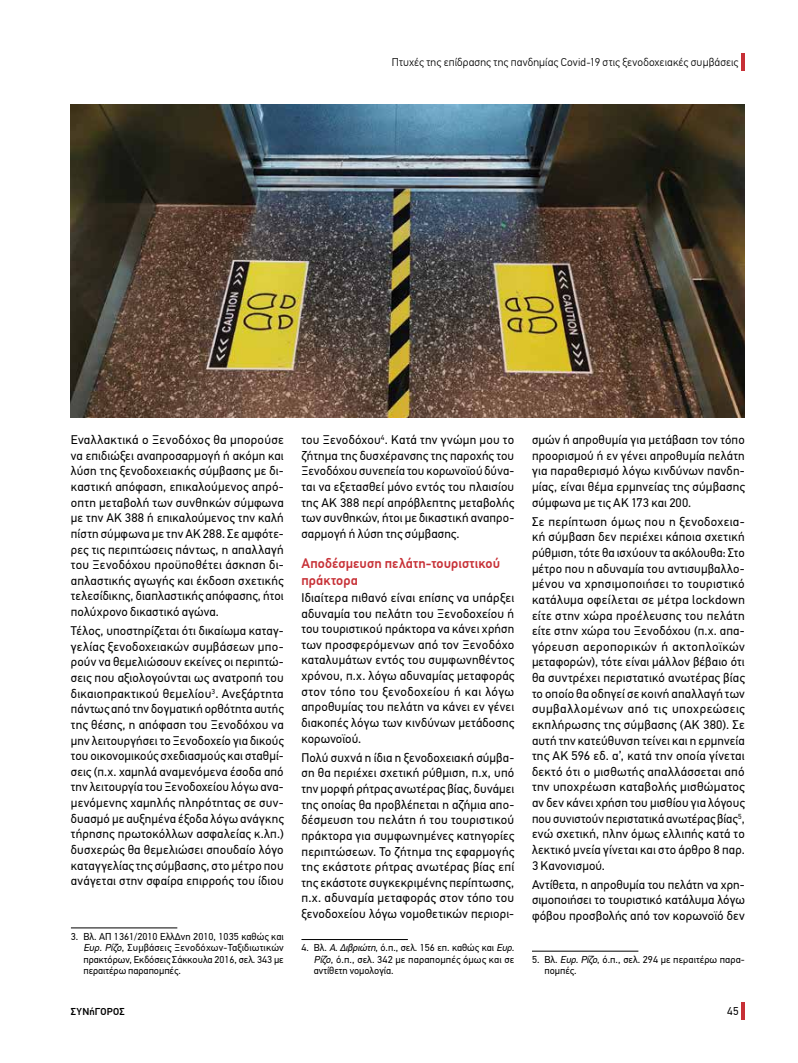
<style>
.page{position:relative;width:798px;height:1063px;background:#fff}
.page>*{position:absolute;margin:0;border:0;box-sizing:border-box;transform-origin:0 0}
.t1{font:500 13.75px/16.2px "PF Din Text Pro";letter-spacing:.005em;color:#c73036}
.t2{font:12.5px/15.6px "PF Din Text Pro";letter-spacing:.01em;color:#000;text-align:justify}
.t3{font:300 11.25px "PF Din Text Pro";letter-spacing:.01em;color:#000}
.t4{font:11.25px "PF Din Text Pro";color:#000}
.t5{font:10px/11.6px "PF Din Text Pro";color:#000}
.t6{font:500 10px "PF Din Text Pro";letter-spacing:.02em;color:#000}
.s1{font-style:italic}
</style>
<div class="page">
<hr style="left:741px;top:1002px;width:3px;height:18px;background:#c73036">
<hr style="left:741px;top:53px;width:3px;height:18px;background:#c73036">
<hr style="left:71px;top:928px;width:106px;height:1px;background:#000">
<hr style="left:301px;top:939px;width:106px;height:1px;background:#000">
<hr style="left:531px;top:951px;width:107px;height:1px;background:#000">
<img style="left:71px;top:104px;width:673px;height:313px">
<p class="t3" style="left:391px;top:56px;width:348px">Πτυχές της επίδρασης της πανδημίας Covid-19 στις ξενοδοχειακές συμβάσεις</p>
<p class="t2" style="left:71px;top:432px;width:214px">Εναλλακτικά ο Ξενοδόχος θα μπορούσε να επιδιώξει αναπροσαρμογή ή ακόμη και λύση της ξενοδοχειακής σύμβασης με δι&shy;καστική απόφαση, επικαλούμενος απρό&shy;οπτη μεταβολή των συνθηκών σύμφωνα με την ΑΚ 388 ή επικαλούμενος την καλή πίστη σύμφωνα με την ΑΚ 288. Σε αμφότε&shy;ρες τις περιπτώσεις πάντως, η απαλλαγή του Ξενοδόχου προϋποθέτει άσκηση δι&shy;απλαστικής αγωγής και έκδοση σχετικής τελεσίδικης, διαπλαστικής απόφασης, ήτοι πολύχρονο δικαστικό αγώνα.</p>
<p class="t2" style="left:71px;top:623px;width:214px">Τέλος, υποστηρίζεται ότι δικαίωμα καταγ&shy;γελίας ξενοδοχειακών συμβάσεων μπο&shy;ρούν να θεμελιώσουν εκείνες οι περιπτώ&shy;σεις που αξιολογούνται ως ανατροπή του δικαιοπρακτικού θεμελίου<sup>3</sup>. Ανεξάρτητα πάντως από την δογματική ορθότητα αυτής της θέσης, η απόφαση του Ξενοδόχου να μην λειτουργήσει το Ξενοδοχείο για δικούς του οικονομικούς σχεδιασμούς και σταθμί&shy;σεις (π.χ. χαμηλά αναμενόμενα έσοδα από την λειτουργία του Ξενοδοχείου λόγω ανα&shy;μενόμενης χαμηλής πληρότητας σε συν&shy;δυασμό με αυξημένα έξοδα λόγω ανάγκης τήρησης πρωτοκόλλων ασφαλείας κ.λπ.) δυσχερώς θα θεμελιώσει σπουδαίο λόγο καταγγελίας της σύμβασης, στο μέτρο που ανάγεται στην σφαίρα επιρροής του ίδιου</p>
<p class="t5" style="left:83px;top:930px;width:202px;text-align:justify;text-indent:-12px">3. Βλ. ΑΠ 1361/2010 ΕλλΔνη 2010, 1035 καθώς και <span class="s1">Ευρ.Ρίζο</span>, Συμβάσεις Ξενοδόχων-Ταξιδιωτικών πρακτόρων, Εκδόσεις Σάκκουλα 2016, σελ. 343 με περαιτέρω παραπομπές.</p>
<p class="t2" style="left:301px;top:432px;width:214px">του Ξενοδόχου<sup>4</sup>. Κατά την γνώμη μου το ζήτημα της δυσχέρανσης της παροχής του Ξενοδόχου συνεπεία του κορωνοϊού δύνα&shy;ται να εξετασθεί μόνο εντός του πλαισίου της ΑΚ 388 περί απρόβλεπτης μεταβολής των συνθηκών, ήτοι με δικαστική αναπρο&shy;σαρμογή ή λύση της σύμβασης.</p>
<p class="t1" style="left:301px;top:556px;width:200px">Αποδέσμευση πελάτη-τουριστικού πράκτορα</p>
<p class="t2" style="left:301px;top:590px;width:214px">Ιδιαίτερα πιθανό είναι επίσης να υπάρξει αδυναμία του πελάτη του Ξενοδοχείου ή του τουριστικού πράκτορα να κάνει χρήση των προσφερόμενων από τον Ξενοδόχο καταλυμάτων εντός του συμφωνηθέντος χρόνου, π.χ. λόγω αδυναμίας μεταφοράς στον τόπο του ξενοδοχείου ή και λόγω απροθυμίας του πελάτη να κάνει εν γένει διακοπές λόγω των κινδύνων μετάδοσης κορωνοϊού.</p>
<p class="t2" style="left:301px;top:750px;width:214px">Πολύ συχνά η ίδια η ξενοδοχειακή σύμβα&shy;ση θα περιέχει σχετική ρύθμιση, π.χ, υπό την μορφή ρήτρας ανωτέρας βίας, δυνάμει της οποίας θα προβλέπεται η αζήμια απο&shy;δέσμευση του πελάτη ή του τουριστικού πράκτορα για συμφωνημένες κατηγορίες περιπτώσεων. Το ζήτημα της εφαρμογής της εκάστοτε ρήτρας ανωτέρας βίας επί της εκάστοτε συγκεκριμένης περίπτωσης, π.χ. αδυναμία μεταφοράς στον τόπο του ξενοδοχείου λόγω νομοθετικών περιορι-</p>
<p class="t5" style="left:314px;top:942px;width:204px;text-indent:-12px">4. Βλ. <span class="s1">Α.Διβριώτη</span>, ό.π., σελ. 156 επ. καθώς και <span class="s1">Ευρ.<br>Ρίζο</span>, ό.π., σελ. 342 με παραπομπές όμως και σε αντίθετη νομολογία.</p>
<p class="t2" style="left:531px;top:432px;width:214px">σμών ή απροθυμία για μετάβαση τον τόπο προορισμού ή εν γένει απροθυμία πελάτη για παραθερισμό λόγω κινδύνων πανδη&shy;μίας, είναι θέμα ερμηνείας της σύμβασης σύμφωνα με τις ΑΚ 173 και 200.</p>
<p class="t2" style="left:531px;top:514px;width:214px">Σε περίπτωση όμως που η ξενοδοχεια&shy;κή σύμβαση δεν περιέχει κάποια σχετική ρύθμιση, τότε θα ισχύουν τα ακόλουθα: Στο μέτρο που η αδυναμία του αντισυμβαλλο&shy;μένου να χρησιμοποιήσει το τουριστικό κατάλυμα οφείλεται σε μέτρα lockdown είτε στην χώρα προέλευσης του πελάτη είτε στην χώρα του Ξενοδόχου (π.χ. απα&shy;γόρευση αεροπορικών ή ακτοπλοϊκών μεταφορών), τότε είναι μάλλον βέβαιο ότι θα συντρέχει περιστατικό ανωτέρας βίας το οποίο θα οδηγεί σε κοινή απαλλαγή των συμβαλλομένων από τις υποχρεώσεις εκπλήρωσης της σύμβασης (ΑΚ 380). Σε αυτή την κατεύθυνση τείνει και η ερμηνεία της ΑΚ 596 εδ. α’, κατά την οποία γίνεται δεκτό ότι ο μισθωτής απαλλάσσεται από την υποχρέωση καταβολής μισθώματος αν δεν κάνει χρήση του μισθίου για λόγους που συνιστούν περιστατικά ανωτέρας βίας<sup>5</sup>, ενώ σχετική, πλην όμως ελλιπής κατά το λεκτικό μνεία γίνεται και στο άρθρο 8 παρ.<br>3 Κανονισμού.</p>
<p class="t2" style="left:531px;top:877px;width:214px">Αντίθετα, η απροθυμία του πελάτη να χρη&shy;σιμοποιήσει το τουριστικό κατάλυμα λόγω φόβου προσβολής από τον κορωνοϊό δεν</p>
<p class="t5" style="left:544px;top:954px;width:202px;text-indent:-12px">5. Βλ. <span class="s1">Ευρ.Ρίζο</span>, ό.π., σελ. 294 με περαιτέρω παρα&shy;πομπές.</p>
<p class="t6" style="left:71px;top:1005px;width:55px">ΣΥΝήΓΟΡΟΣ</p>
<p class="t4" style="left:727px;top:1005px;width:13px">45</p>
</div>
